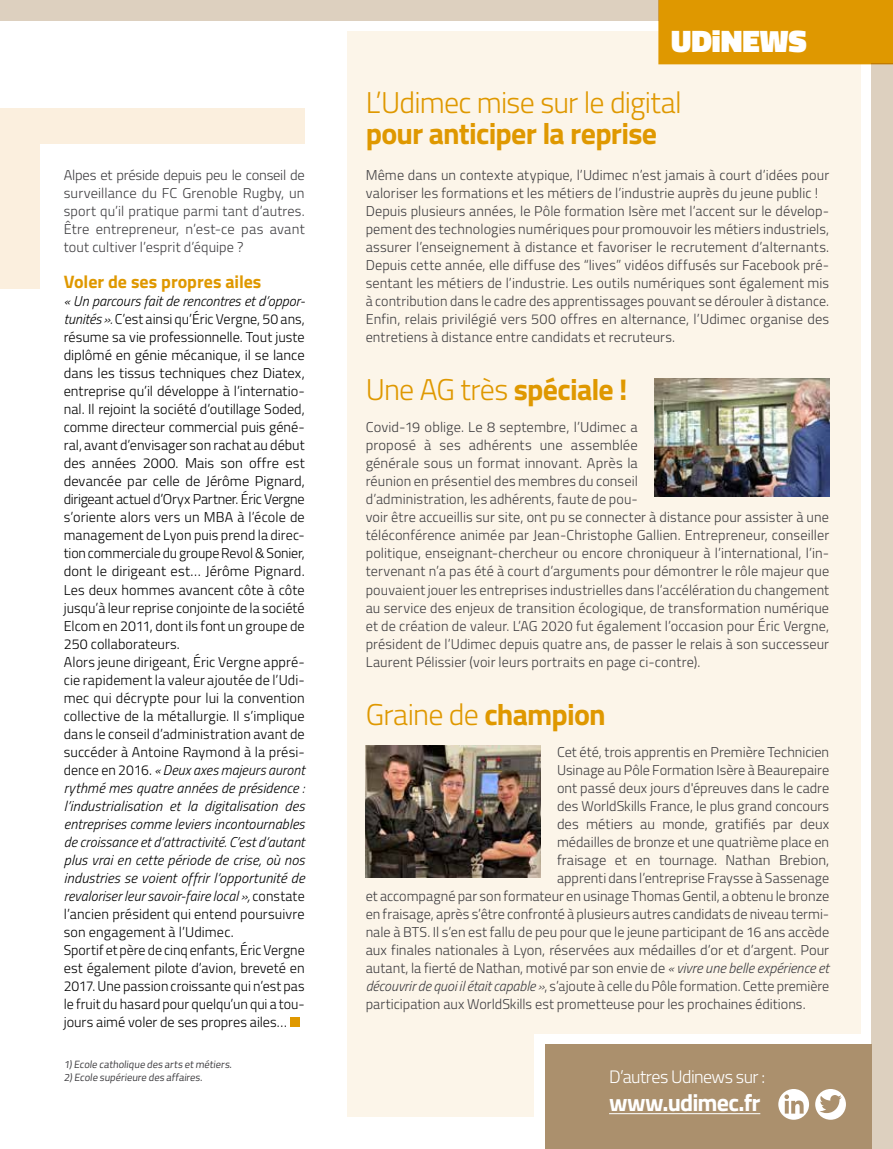
<style>
.page{position:relative;width:893px;height:1149px;background:#fff}
.page>*{position:absolute;margin:0;border:0;box-sizing:border-box;transform-origin:0 0}
.t1{font:900 31.5px "Titillium";color:#fff}
.t2{font:300 30px "Titillium";letter-spacing:-.025em;color:#df9800}
.t3{font:700 30px "Titillium";letter-spacing:-.025em;color:#df9800}
.t4{font:700 24px "Titillium";letter-spacing:-.035em;color:#fff}
.t5{font:700 18px "Titillium";letter-spacing:-.005em;color:#df9800}
.t6{font:300 18px "Titillium";letter-spacing:-.035em;color:#fff}
.t7{font:300 14.25px/18px "Titillium";letter-spacing:.005em;color:#3e3d40}
.t8{font:300 14.25px/18px "Titillium";letter-spacing:.005em;color:#000}
.t9{font:10.5px/12.6px "Titillium";color:#3e3d40}
.s1{font-style:italic}
.s2{font-weight:700}
</style>
<div class="page">
<div style="left:347px;top:32px;width:514px;height:1084px;background:#fcf5e9"></div>
<div style="left:535px;top:1033px;width:358px;height:115px;background:#fff"></div>
<div style="left:0;top:108px;width:305px;height:180px;background:#fbefde"></div>
<div style="left:41px;top:144px;width:285px;height:162px;background:#fff"></div>
<div style="left:658px;top:0;width:235px;height:64px;background:#df9800"></div>
<div style="left:871px;top:64px;width:22px;height:1084px;background:#ddd0bf"></div>
<div style="left:0;top:0;width:658px;height:21px;background:#ddd0bf"></div>
<div style="left:545px;top:1044px;width:326px;height:104px;background:#ab906d"></div>
<hr style="left:609px;top:1112px;width:151px;height:1px;background:#fff">
<svg style="left:778px;top:1089px;width:31px;height:30px"></svg>
<svg style="left:815px;top:1089px;width:31px;height:30px"></svg>
<img style="left:366px;top:745px;width:174px;height:131px">
<img style="left:655px;top:378px;width:174px;height:118px">
<div style="left:290px;top:1016px;width:10px;height:10px;background:#df9800"></div>
<p class="t7" style="left:64px;top:165px;width:242px;text-align:justify">Alpes et préside depuis peu le conseil de surveillance du FC Grenoble Rugby, un sport qu’il pratique parmi tant d’autres.<br>Être entrepreneur, n’est-ce pas avant tout cultiver l’esprit d’équipe ?</p>
<p class="t5" style="left:64px;top:268px;width:199px">Voler de ses propres ailes</p>
<p class="t8" style="left:64px;top:291px;width:243px"><span class="s1">« Un parcours fait de rencontres et d’oppor&shy;tunités ».</span> C’est ainsi qu’Éric Vergne, 50 ans, résume sa vie professionnelle. Tout juste diplômé en génie mécanique, il se lance dans les tissus techniques chez Diatex, entreprise qu’il développe à l’internatio&shy;nal. Il rejoint la société d’outillage Soded, comme directeur commercial puis géné&shy;ral, avant d’envisager son rachat au début des années 2000. Mais son offre est devancée par celle de Jérôme Pignard, dirigeant actuel d’Oryx Partner. Éric Vergne s’oriente alors vers un MBA à l’école de management de Lyon puis prend la direc&shy;tion commerciale du groupe Revol &amp; Sonier, dont le dirigeant est… Jérôme Pignard.<br>Les deux hommes avancent côte à côte jusqu’à leur reprise conjointe de la société Elcom en 2011, dont ils font un groupe de 250 collaborateurs.<br>Alors jeune dirigeant, Éric Vergne appré&shy;cie rapidement la valeur ajoutée de l’Udi&shy;mec qui décrypte pour lui la convention collective de la métallurgie. Il s’implique dans le conseil d’administration avant de succéder à Antoine Raymond à la prési&shy;dence en 2016. <span class="s1">« Deux axes majeurs auront rythmé mes quatre années de présidence : l’industrialisation et la digitalisation des entreprises comme leviers incontournables de croissance et d’attractivité. C’est d’autant plus vrai en cette période de crise, où nos industries se voient offrir l’opportunité de revaloriser leur savoir-faire local »,</span> constate l’ancien président qui entend poursuivre son engagement à l’Udimec.<br>Sportif et père de cinq enfants, Éric Vergne est également pilote d’avion, breveté en 2017. Une passion croissante qui n’est pas le fruit du hasard pour quelqu’un qui a tou&shy;jours aimé voler de ses propres ailes…</p>
<p class="t9" style="left:64px;top:1057px;width:171px">1)Ecole catholique des arts etmétiers.<br>2)Ecole supérieure des affaires.</p>
<h1 class="t1" style="left:671px;top:18px;width:137px">UDiNEWS</h1>
<h2 class="t2" style="left:366px;top:80px;width:318px">L’Udimec mise sur le digital</h2>
<h2 class="t3" style="left:366px;top:111px;width:293px">pour anticiper la reprise</h2>
<p class="t7" style="left:366px;top:165px;width:465px">Même dans un contexte atypique, l’Udimec n’est jamais à court d’idées pour valoriser les formations et les métiers de l’industrie auprès du jeune public !<br>Depuis plusieurs années, le Pôle formation Isère met l’accent sur le dévelop&shy;pement des technologies numériques pour promouvoir les métiers industriels, assurer l’enseignement à distance et favoriser le recrutement d’alternants.<br>Depuis cette année, elle diffuse des “lives” vidéos diffusés sur Facebook pré&shy;sentant les métiers de l’industrie. Les outils numériques sont également mis à contribution dans le cadre des apprentissages pouvant se dérouler à distance.<br>Enfin, relais privilégié vers 500 offres en alternance, l’Udimec organise des entretiens à distance entre candidats et recruteurs.</p>
<h2 class="t2" style="left:366px;top:367px;width:263px">Une AG très <span class="s2">spéciale !</span></h2>
<p class="t7" style="left:366px;top:417px;width:465px">Covid-19 oblige. Le 8 septembre, l’Udimec a<br>proposé à ses adhérents une assemblée<br>générale sous un format innovant. Après la<br>réunion en présentiel des membres du conseil<br>d’administration, les adhérents, faute de pou-<br>voir être accueillis sur site, ont pu se connecter à distance pour assister à une téléconférence animée par Jean-Christophe Gallien. Entrepreneur, conseiller politique, enseignant-chercheur ou encore chroniqueur à l’international, l’in&shy;tervenant n’a pas été à court d’arguments pour démontrer le rôle majeur que pouvaient jouer les entreprises industrielles dans l’accélération du changement au service des enjeux de transition écologique, de transformation numérique et de création de valeur. L’AG 2020 fut également l’occasion pour Éric Vergne, président de l’Udimec depuis quatre ans, de passer le relais à son successeur Laurent Pélissier (voir leurs portraits en page ci-contre).</p>
<h2 class="t2" style="left:366px;top:692px;width:242px">Graine de <span class="s2">champion</span></h2>
<p class="t7" style="left:557px;top:741px;width:274px">Cet été, trois apprentis en Première Technicien</p>
<p class="t7" style="left:557px;top:759px;width:274px">Usinage au Pôle Formation Isère à Beaurepaire</p>
<p class="t7" style="left:557px;top:777px;width:274px">ont passé deux jours d'épreuves dans le cadre</p>
<p class="t7" style="left:557px;top:795px;width:274px">des WorldSkills France, le plus grand concours</p>
<p class="t7" style="left:557px;top:813px;width:274px">des métiers au monde, gratifiés par deux</p>
<p class="t7" style="left:557px;top:831px;width:274px">médailles de bronze et une quatrième place en</p>
<p class="t7" style="left:557px;top:849px;width:274px">fraisage et en tournage. Nathan Brebion,</p>
<p class="t7" style="left:557px;top:867px;width:274px">apprenti dans l’entreprise Fraysse à Sassenage</p>
<p class="t7" style="left:366px;top:885px;width:465px">et accompagné par son formateur en usinage Thomas Gentil, a obtenu le bronze</p>
<p class="t7" style="left:366px;top:903px;width:465px">en fraisage, après s’être confronté à plusieurs autres candidats de niveau termi-</p>
<p class="t7" style="left:366px;top:921px;width:465px">nale à BTS. Il s’en est fallu de peu pour que le jeune participant de 16 ans accède</p>
<p class="t7" style="left:366px;top:939px;width:465px">aux finales nationales à Lyon, réservées aux médailles d’or et d’argent. Pour</p>
<p class="t7" style="left:366px;top:957px;width:465px">autant, la fierté de Nathan, motivé par son envie de <span class="s1">« vivre une belle expérience et</span></p>
<p class="t7" style="left:366px;top:975px;width:465px"><span class="s1">découvrir de quoi il était capable »</span>, s’ajoute à celle du Pôle formation. Cette première</p>
<p class="t7" style="left:366px;top:993px;width:441px">participation aux WorldSkills est prometteuse pour les prochaines éditions.</p>
<p class="t6" style="left:609px;top:1062px;width:158px">D’autres Udinews sur :</p>
<h3 class="t4" style="left:609px;top:1083px;width:153px">www.udimec.fr</h3>
</div>
